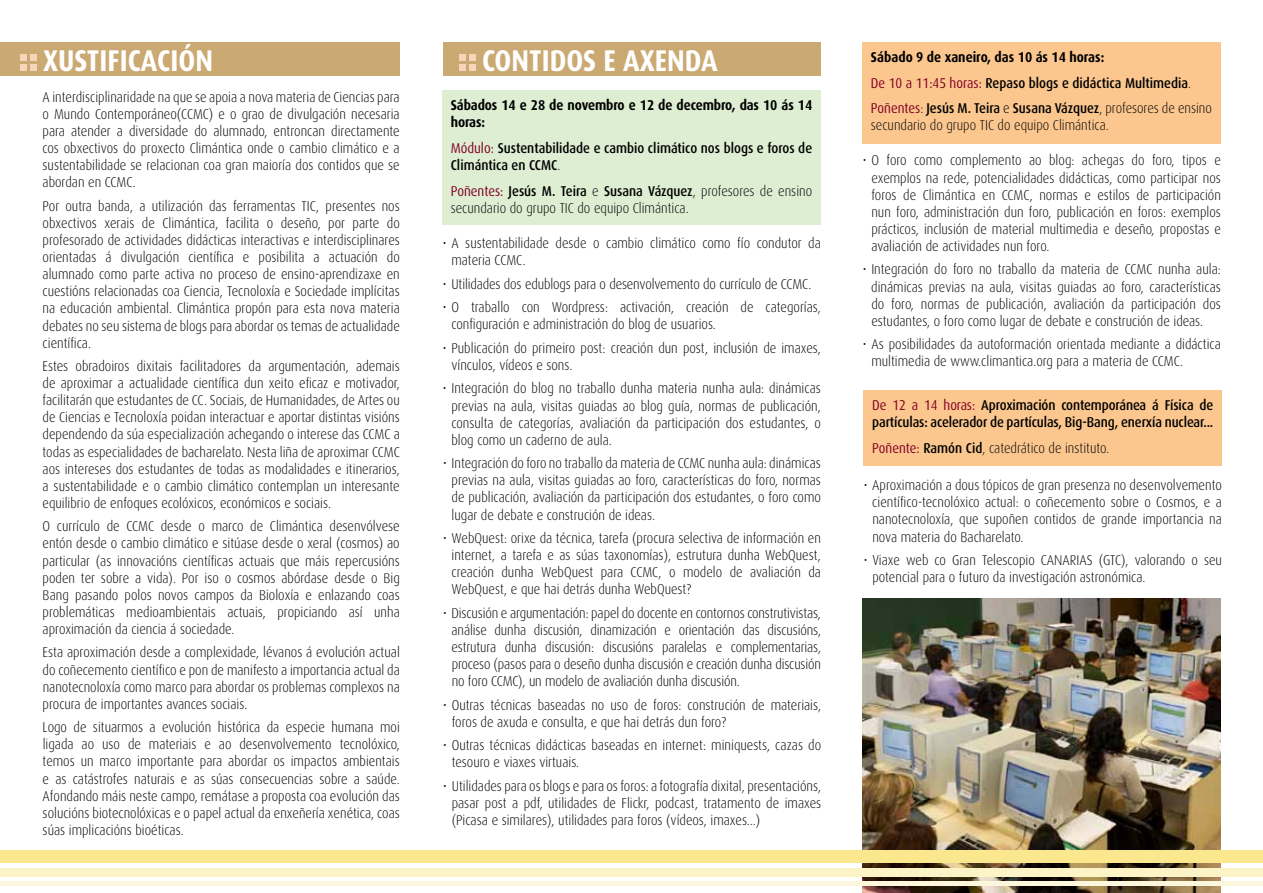
<style>
.page{position:relative;width:1263px;height:893px;background:#fff}
.page>*{position:absolute;margin:0;border:0;box-sizing:border-box;transform-origin:0 0}
.t1{font:700 30px "Dax";color:#fff;scale:.9 1}
.t2{font:300 14.25px/17.1px "Dax";color:#000;text-align:justify;scale:.9 1}
.t3{font:500 14.25px/17.1px "Dax";letter-spacing:-.005em;color:#000;scale:.9 1}
.t4{font:700 14.25px/17.1px "Dax";letter-spacing:-.01em;color:#000;scale:.9 1}
.s1{font-weight:400;color:#820024}
.s2{font-weight:300}
.s3{font-weight:500}
.s4{font-weight:700}
</style>
<div class="page">
<img style="left:862px;top:598px;width:358px;height:295px">
<div style="left:0;top:850px;width:1263px;height:12px;background:#fae78e"></div>
<div style="left:0;top:868px;width:1263px;height:8px;background:#fcf3c6"></div>
<hr style="left:0;top:882px;width:1263px;height:4px;background:#fdf8dd">
<div style="left:0;top:43px;width:400px;height:33px;background:#cba972"></div>
<svg style="left:20px;top:54px;width:6px;height:16px"></svg>
<div style="left:30px;top:54px;width:7px;height:6px;background:#f7d5bb"></div>
<div style="left:30px;top:64px;width:7px;height:6px;background:#f7d5bb"></div>
<div style="left:443px;top:43px;width:378px;height:33px;background:#cba972"></div>
<svg style="left:459px;top:54px;width:16px;height:16px"></svg>
<div style="left:442px;top:91px;width:379px;height:134px;background:#ddeed3"></div>
<div style="left:862px;top:43px;width:358px;height:101px;background:#fbc78f"></div>
<div style="left:864px;top:391px;width:358px;height:75px;background:#fbc78f"></div>
<h1 class="t1" style="left:43px;top:44px;width:190px">XUSTIFICACIÓN</h1>
<h1 class="t1" style="left:482px;top:44px;width:263px">CONTIDOS E AXENDA</h1>
<p class="t4" style="left:451px;top:97px;width:403px">Sábados 14 e 28 de novembro e 12 de decembro, das 10 ás 14 horas:</p>
<p class="t3" style="left:451px;top:140px;width:403px"><span class="s1">Módulo:</span> Sustentabilidade e cambio climático nos blogs e foros de<br>Climántica en CCMC<span class="s2">.</span></p>
<p class="t2" style="left:451px;top:182px;width:403px"><span class="s1">Poñentes:</span> <span class="s3">Jesús M. Teira</span> e <span class="s3">Susana Vázquez</span>, profesores de ensino secundario do grupo TIC do equipo Climántica.</p>
<p class="t2" style="left:43px;top:88px;width:398px">A interdisciplinaridade na que se apoia a nova materia de Ciencias para o Mundo Contemporáneo(CCMC) e o grao de divulgación necesaria para atender a diversidade do alumnado, entroncan directamente cos obxectivos do proxecto Climántica onde o cambio climático e a sustentabilidade se relacionan coa gran maioría dos contidos que se abordan en CCMC.</p>
<p class="t2" style="left:43px;top:197px;width:398px">Por outra banda, a utilización das ferramentas TIC, presentes nos obxectivos xerais de Climántica, facilita o deseño, por parte do profesorado de actividades didácticas interactivas e interdisciplinares orientadas á divulgación científica e posibilita a actuación do alumnado como parte activa no proceso de ensino-aprendizaxe en cuestións relacionadas coa Ciencia, Tecnoloxía e Sociedade implícitas na educación ambiental. Climántica propón para esta nova materia debates no seu sistema de blogs para abordar os temas de actualidade científica.</p>
<p class="t2" style="left:43px;top:358px;width:398px">Estes obradoiros dixitais facilitadores da argumentación, ademais de aproximar a actualidade científica dun xeito eficaz e motivador, facilitarán que estudantes de CC. Sociais, de Humanidades, de Artes ou de Ciencias e Tecnoloxía poidan interactuar e aportar distintas visións dependendo da súa especialización achegando o interese das CCMC a todas as especialidades de bacharelato. Nesta liña de aproximar CCMC aos intereses dos estudantes de todas as modalidades e itinerarios, a sustentabilidade e o cambio climático contemplan un interesante equilibrio de enfoques ecolóxicos, económicos e sociais.</p>
<p class="t2" style="left:43px;top:518px;width:398px">O currículo de CCMC desde o marco de Climántica desenvólvese entón desde o cambio climático e sitúase desde o xeral (cosmos) ao particular (as innovacións científicas actuais que máis repercusións poden ter sobre a vida). Por iso o cosmos abórdase desde o Big Bang pasando polos novos campos da Bioloxía e enlazando coas problemáticas medioambientais actuais, propiciando así unha aproximación da ciencia á sociedade.</p>
<p class="t2" style="left:43px;top:644px;width:398px">Esta aproximación desde a complexidade, lévanos á evolución actual do coñecemento científico e pon de manifesto a importancia actual da nanotecnoloxía como marco para abordar os problemas complexos na procura de importantes avances sociais.</p>
<p class="t2" style="left:43px;top:719px;width:398px">Logo de situarmos a evolución histórica da especie humana moi ligada ao uso de materiais e ao desenvolvemento tecnolóxico, temos un marco importante para abordar os impactos ambientais e as catástrofes naturais e as súas consecuencias sobre a saúde.<br>Afondando máis neste campo, remátase a proposta coa evolución das solucións biotecnolóxicas e o papel actual da enxeñería xenética, coas súas implicacións bioéticas.</p>
<p class="t2" style="left:451px;top:235px;width:412px;text-indent:-9px">• A sustentabilidade desde o cambio climático como fío condutor da materia CCMC.</p>
<p class="t2" style="left:443px;top:275px;width:411px">• Utilidades dos edublogs para o desenvolvemento do currículo de CCMC.</p>
<p class="t2" style="left:451px;top:299px;width:412px;text-indent:-8px">• O traballo con Wordpress: activación, creación de categorías, configuración e administración do blog de usuarios.</p>
<p class="t2" style="left:451px;top:340px;width:412px;text-indent:-9px">• Publicación do primeiro post: creación dun post, inclusión de imaxes, vínculos, vídeos e sons.</p>
<p class="t2" style="left:451px;top:380px;width:412px;text-indent:-8px">• Integración do blog no traballo dunha materia nunha aula: dinámicas previas na aula, visitas guiadas ao blog guía, normas de publicación, consulta de categorías, avaliación da participación dos estudantes, o blog como un caderno de aula.</p>
<p class="t2" style="left:451px;top:455px;width:412px;text-indent:-9px">• Integración do foro no traballo da materia de CCMC nunha aula: dinámicas previas na aula, visitas guiadas ao foro, características do foro, normas de publicación, avaliación da participación dos estudantes, o foro como lugar de debate e construción de ideas.</p>
<p class="t2" style="left:452px;top:530px;width:412px;text-indent:-8px">• WebQuest: orixe da técnica, tarefa (procura selectiva de información en internet, a tarefa e as súas taxonomías), estrutura dunha WebQuest, creación dunha WebQuest para CCMC, o modelo de avaliación da WebQuest, e que hai detrás dunha WebQuest?</p>
<p class="t2" style="left:452px;top:604px;width:412px;text-indent:-9px">• Discusión e argumentación: papel do docente en contornos construtivistas, análise dunha discusión, dinamización e orientación das discusións, estrutura dunha discusión: discusións paralelas e complementarias, proceso (pasos para o deseño dunha discusión e creación dunha discusión no foro CCMC), un modelo de avaliación dunha discusión.</p>
<p class="t2" style="left:452px;top:696px;width:412px;text-indent:-9px">• Outras técnicas baseadas no uso de foros: construción de materiais, foros de axuda e consulta, e que hai detrás dun foro?</p>
<p class="t2" style="left:452px;top:737px;width:412px;text-indent:-8px">• Outras técnicas didácticas baseadas en internet: miniquests, cazas do tesouro e viaxes virtuais.</p>
<p class="t2" style="left:452px;top:778px;width:412px;text-indent:-9px">• Utilidades para os blogs e para os foros: a fotografía dixital, presentacións, pasar post a pdf, utilidades de Flickr, podcast, tratamento de imaxes (Picasa e similares), utilidades para foros (vídeos, imaxes...)</p>
<p class="t3" style="left:871px;top:44px;width:380px;line-height:25.7px"><span class="s4">Sábado 9 de xaneiro, das 10 ás 14 horas:<br></span><span class="s1">De 10 a 11:45 horas:</span> Repaso blogs e didáctica Multimedia<span class="s2">.<br></span><span class="s1">Poñentes</span><span class="s2">:</span> Jesús M. Teira <span class="s2">e</span> Susana Vázquez<span class="s2">, profesores de ensino</span></p>
<p class="t2" style="left:871px;top:117px;width:266px">secundario do grupo TIC do equipo Climántica.</p>
<p class="t2" style="left:871px;top:152px;width:390px;text-indent:-9px">• O foro como complemento ao blog: achegas do foro, tipos e exemplos na rede, potencialidades didácticas, como participar nos foros de Climántica en CCMC, normas e estilos de participación nun foro, administración dun foro, publicación en foros: exemplos prácticos, inclusión de material multimedia e deseño, propostas e avaliación de actividades nun foro.</p>
<p class="t2" style="left:871px;top:261px;width:390px;text-indent:-8px">• Integración do foro no traballo da materia de CCMC nunha aula: dinámicas previas na aula, visitas guiadas ao foro, características do foro, normas de publicación, avaliación da participación dos estudantes, o foro como lugar de debate e construción de ideas.</p>
<p class="t2" style="left:871px;top:336px;width:390px;text-indent:-8px">• As posibilidades da autoformación orientada mediante a didáctica multimedia de www.climantica.org para a materia de CCMC.</p>
<p class="t3" style="left:872px;top:397px;width:380px"><span class="s1">De 12 a 14 horas:</span> Aproximación contemporánea á Física de partículas: acelerador de partículas, Big-Bang, enerxía nuclear...</p>
<p class="t2" style="left:872px;top:440px;width:265px"><span class="s1">Poñente:</span> <span class="s3">Ramón Cid</span>, catedrático de instituto.</p>
<p class="t2" style="left:872px;top:477px;width:390px;text-indent:-9px">• Aproximación a dous tópicos de gran presenza no desenvolvemento científico-tecnolóxico actual: o coñecemento sobre o Cosmos, e a nanotecnoloxía, que supoñen contidos de grande importancia na nova materia do Bacharelato.</p>
<p class="t2" style="left:872px;top:552px;width:390px;text-indent:-9px">• Viaxe web co Gran Telescopio CANARIAS (GTC), valorando o seu potencial para o futuro da investigación astronómica.</p>
</div>
